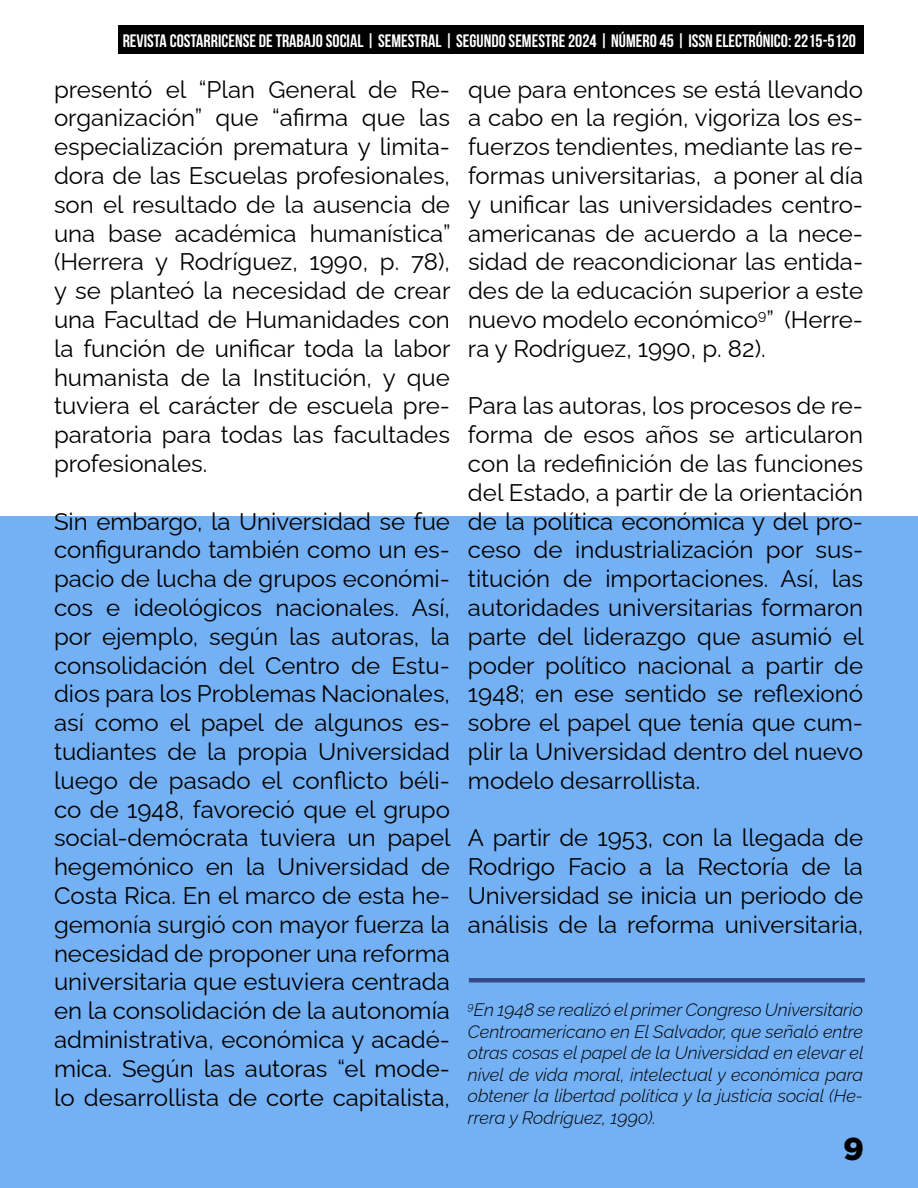
<style>
.page{position:relative;width:918px;height:1188px;background:#fff}
.page>*{position:absolute;margin:0;border:0;box-sizing:border-box;transform-origin:0 0}
.t1{font:900 31.5px "Gotham";color:#000}
.t2{font:24px/28.8px "Raleway";color:#000;text-align:justify}
.t3{font:italic 300 18px/21.6px "Raleway";color:#000;text-align:justify}
.t4{font:18px "Bebas Neue";color:#fff}
</style>
<div class="page">
<div style="left:0;top:516px;width:918px;height:672px;background:#73b0f4"></div>
<div style="left:118px;top:26px;width:746px;height:28px;background:#000"></div>
<hr style="left:469px;top:978px;width:396px;height:4px;background:#354987">
<p class="t4" style="left:123px;top:30px;width:735px">REVISTA COSTARRICENSE DE TRABAJO SOCIAL | SEMESTRAL | SEGUNDO SEMESTRE 2024 | NÚMERO 45 | ISSN ELECTRÓNICO: 2215-5120</p>
<p class="t2" style="left:54px;top:72px;width:398px">presentó el “Plan General de Re&shy;organización” que “afirma que las especialización prematura y limita&shy;dora de las Escuelas profesionales, son el resultado de la ausencia de una base académica humanística” (Herrera y Rodríguez, 1990, p. 78), y se planteó la necesidad de crear una Facultad de Humanidades con la función de unificar toda la labor humanista de la Institución, y que tuviera el carácter de escuela pre&shy;paratoria para todas las facultades profesionales.</p>
<p class="t2" style="left:54px;top:504px;width:398px">Sin embargo, la Universidad se fue configurando también como un es&shy;pacio de lucha de grupos económi&shy;cos e ideológicos nacionales. Así, por ejemplo, según las autoras, la consolidación del Centro de Estu&shy;dios para los Problemas Nacionales, así como el papel de algunos es&shy;tudiantes de la propia Universidad luego de pasado el conflicto béli&shy;co de 1948, favoreció que el grupo social-demócrata tuviera un papel hegemónico en la Universidad de Costa Rica. En el marco de esta he&shy;gemonía surgió con mayor fuerza la necesidad de proponer una reforma universitaria que estuviera centrada en la consolidación de la autonomía administrativa, económica y acadé&shy;mica. Según las autoras “el mode&shy;lo desarrollista de corte capitalista,</p>
<p class="t2" style="left:468px;top:72px;width:397px">que para entonces se está llevando a cabo en la región, vigoriza los es&shy;fuerzos tendientes, mediante las re&shy;formas universitarias, a poner al día y unificar las universidades centro&shy;americanas de acuerdo a la nece&shy;sidad de reacondicionar las entida&shy;des de la educación superior a este nuevo modelo económico<sup>9</sup>” (Herre&shy;ra y Rodríguez, 1990, p. 82).</p>
<p class="t2" style="left:468px;top:389px;width:397px">Para las autoras, los procesos de re&shy;forma de esos años se articularon con la redefinición de las funciones del Estado, a partir de la orientación de la política económica y del pro&shy;ceso de industrialización por sus&shy;titución de importaciones. Así, las autoridades universitarias formaron parte del liderazgo que asumió el poder político nacional a partir de 1948; en ese sentido se reflexionó sobre el papel que tenía que cum&shy;plir la Universidad dentro del nuevo modelo desarrollista.</p>
<p class="t2" style="left:468px;top:821px;width:397px">A partir de 1953, con la llegada de Rodrigo Facio a la Rectoría de la Universidad se inicia un periodo de análisis de la reforma universitaria,</p>
<p class="t3" style="left:468px;top:997px;width:397px"><sup>9</sup>En 1948 se realizó el primer Congreso Universitario Centroamericano en El Salvador, que señaló entre otras cosas el papel de la Universidad en elevar el nivel de vida moral, intelectual y económica para obtener la libertad política y la justicia social (He&shy;rrera y Rodríguez, 1990).</p>
<h1 class="t1" style="left:843px;top:1131px;width:22px">9</h1>
</div>
